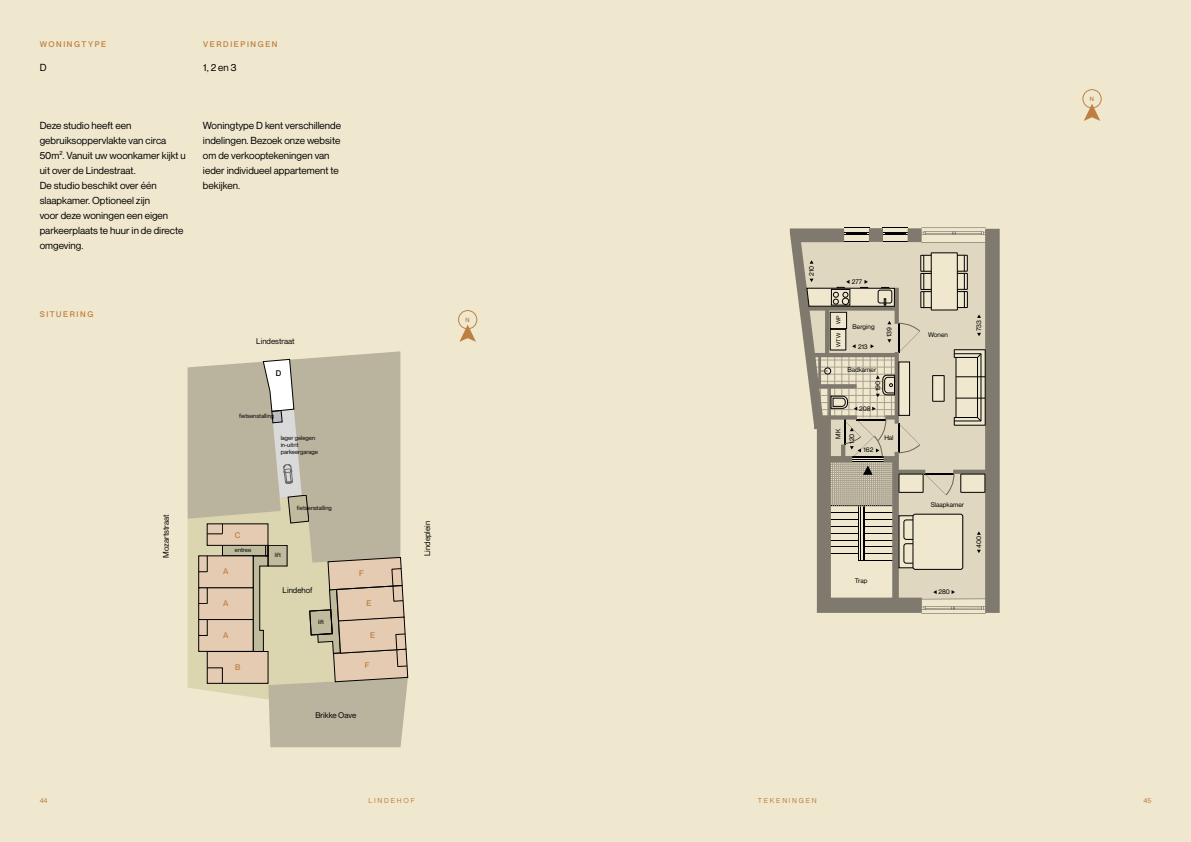
<style>
.page{position:relative;width:1191px;height:842px;background:#f0e8ce}
.page>*{position:absolute;margin:0;border:0;box-sizing:border-box;transform-origin:0 0}
.t1{font:10px/15px "Neue Montreal";color:#000}
.t2{font:8px "Neue Montreal";color:#000}
.t3{font:500 8px "Neue Montreal";letter-spacing:.2em;color:#be8042}
.t4{font:500 8px "Neue Montreal";color:#000}
.t5{font:7px "Neue Montreal";letter-spacing:.25em;color:#be8042}
.t6{font:6.6px "Neue Montreal";color:#000}
.t7{font:6px/7.2px "Neue Montreal";color:#000}
.t8{font:500 6px "Neue Montreal";color:#be8042}
.t9{font:5.6px "Neue Montreal";color:#000}
</style>
<div class="page">
<svg style="left:459px;top:325px;width:17px;height:17px"></svg>
<div style="left:458px;top:310px;width:19px;height:19px;border:1px solid #be8042;border-radius:50%"></div>
<svg style="left:188px;top:495px;width:213px;height:202px;background:#d9d4b0"></svg>
<svg style="left:188px;top:351px;width:212px;height:211px;background:#beb8a2"></svg>
<div style="left:222px;top:545px;width:46px;height:11px;background:#bfbb9c"></div>
<div style="left:222px;top:545px;width:46px;height:11px;border:1px solid #000"></div>
<div style="left:199px;top:588px;width:54px;height:31px;background:#e4cbb1"></div>
<div style="left:198px;top:587px;width:55px;height:33px;border:1px solid #000"></div>
<div style="left:199px;top:556px;width:54px;height:32px;background:#e4cbb1"></div>
<div style="left:198px;top:556px;width:55px;height:32px;border:1px solid #000"></div>
<div style="left:199px;top:619px;width:54px;height:32px;background:#e4cbb1"></div>
<div style="left:198px;top:619px;width:55px;height:32px;border:1px solid #000"></div>
<div style="left:207px;top:651px;width:61px;height:32px;background:#e4cbb1"></div>
<div style="left:207px;top:651px;width:61px;height:32px;border:1px solid #000"></div>
<svg style="left:198px;top:619px;width:9px;height:17px"></svg>
<svg style="left:199px;top:588px;width:9px;height:16px"></svg>
<svg style="left:207px;top:667px;width:16px;height:17px"></svg>
<svg style="left:199px;top:556px;width:9px;height:17px"></svg>
<div style="left:207px;top:524px;width:61px;height:21px;background:#e4cbb1"></div>
<svg style="left:207px;top:524px;width:16px;height:11px"></svg>
<svg style="left:253px;top:545px;width:155px;height:202px;background:#c8bea3"></svg>
<svg style="left:921px;top:613px;width:64px;height:1px"></svg>
<svg style="left:790px;top:228px;width:209px;height:385px"></svg>
<div style="left:899px;top:516px;width:63px;height:52px;background:linear-gradient(to bottom,#f0e8ce,#f0e8ce)"></div>
<svg style="left:903px;top:520px;width:10px;height:43px"></svg>
<div style="left:913px;top:514px;width:49px;height:55px;background:#f0e8ce;border-radius:2px"></div>
<div style="left:913px;top:514px;width:50px;height:55px;border:1px solid #000;border-radius:2px"></div>
<div style="left:960px;top:474px;width:25px;height:18px;background:#f0e8ce"></div>
<div style="left:960px;top:474px;width:25px;height:18px;border:1px solid #000"></div>
<div style="left:899px;top:474px;width:24px;height:18px;background:#f0e8ce"></div>
<div style="left:899px;top:474px;width:24px;height:18px;border:1px solid #000"></div>
<div style="left:932px;top:376px;width:12px;height:25px;background:#f0e8ce"></div>
<div style="left:932px;top:375px;width:12px;height:26px;border:1px solid #000"></div>
<svg style="left:957px;top:255px;width:10px;height:53px"></svg>
<svg style="left:920px;top:255px;width:11px;height:53px"></svg>
<div style="left:931px;top:253px;width:26px;height:57px;background:#f0e8ce"></div>
<div style="left:931px;top:253px;width:26px;height:57px;border:1px solid #000"></div>
<svg style="left:830px;top:396px;width:17px;height:13px"></svg>
<div style="left:824px;top:368px;width:7px;height:6px;border:1px solid #000;border-radius:50%"></div>
<svg style="left:821px;top:368px;width:9px;height:6px"></svg>
<svg style="left:954px;top:349px;width:31px;height:76px"></svg>
<div style="left:899px;top:362px;width:10px;height:53px;background:#f0e8ce"></div>
<div style="left:898px;top:362px;width:11px;height:54px;border:1px solid #000"></div>
<svg style="left:863px;top:466px;width:9px;height:9px"></svg>
<svg style="left:806px;top:227px;width:102px;height:80px"></svg>
<svg style="left:977px;top:333px;width:4px;height:3px"></svg>
<svg style="left:977px;top:314px;width:4px;height:4px"></svg>
<svg style="left:887px;top:339px;width:4px;height:4px"></svg>
<svg style="left:887px;top:321px;width:4px;height:3px"></svg>
<svg style="left:852px;top:344px;width:3px;height:4px"></svg>
<svg style="left:870px;top:344px;width:4px;height:4px"></svg>
<svg style="left:876px;top:375px;width:18px;height:22px"></svg>
<svg style="left:854px;top:407px;width:3px;height:4px"></svg>
<svg style="left:872px;top:407px;width:3px;height:4px"></svg>
<svg style="left:844px;top:419px;width:42px;height:38px;background:#bfb8a4"></svg>
<svg style="left:921px;top:590px;width:64px;height:10px"></svg>
<svg style="left:977px;top:531px;width:3px;height:4px"></svg>
<div style="left:830px;top:312px;width:16px;height:17px;background:#f0e8ce"></div>
<div style="left:830px;top:312px;width:16px;height:17px;border:1px solid #000"></div>
<div style="left:830px;top:329px;width:16px;height:21px;background:#f0e8ce"></div>
<div style="left:830px;top:329px;width:16px;height:21px;border:1px solid #000"></div>
<svg style="left:1084px;top:104px;width:16px;height:17px"></svg>
<div style="left:1082px;top:90px;width:19px;height:18px;border:1px solid #be8042;border-radius:50%"></div>
<svg style="left:259px;top:359px;width:56px;height:164px;background:#c4c0b1"></svg>
<p class="t3" style="left:40px;top:40px;width:68px">WONINGTYPE</p>
<p class="t1" style="left:40px;top:60px;width:8px">D</p>
<p class="t3" style="left:203px;top:40px;width:76px">VERDIEPINGEN</p>
<p class="t1" style="left:203px;top:60px;width:35px">1, 2 en 3</p>
<p class="t1" style="left:40px;top:118px;width:148px">Deze studio heeft een gebruiksoppervlakte van circa<br>50m<sup>2</sup>. Vanuit uw woonkamer kijkt u uit over de Lindestraat.<br>De studio beschikt over één slaapkamer. Optioneel zijn<br>voor deze woningen een eigen parkeerplaats te huur in de directe omgeving.</p>
<p class="t1" style="left:203px;top:118px;width:140px">Woningtype D kent verschillende indelingen. Bezoek onze website om de verkooptekeningen van ieder individueel appartement te bekijken.</p>
<p class="t3" style="left:40px;top:309px;width:55px">SITUERING</p>
<p class="t2" style="left:256px;top:336px;width:40px">Lindestraat</p>
<p class="t4" style="left:276px;top:368px;width:7px">D</p>
<p class="t7" style="left:239px;top:412px;width:36px">fietsenstalling</p>
<p class="t7" style="left:281px;top:434px;width:39px">lager gelegen in-uitrit parkeergarage</p>
<p class="t7" style="left:297px;top:504px;width:36px">fietsenstalling</p>
<p class="t2" style="left:161px;top:558px;width:45px;rotate:-90deg">Mozartstraat</p>
<p class="t2" style="left:422px;top:556px;width:37px;rotate:-90deg">Lindeplein</p>
<p class="t2" style="left:283px;top:585px;width:31px">Lindehof</p>
<p class="t3" style="left:235px;top:530px;width:7px">C</p>
<p class="t7" style="left:235px;top:546px;width:18px">entree</p>
<p class="t7" style="left:275px;top:551px;width:7px">lift</p>
<p class="t3" style="left:223px;top:566px;width:7px">A</p>
<p class="t3" style="left:359px;top:568px;width:6px">F</p>
<p class="t3" style="left:223px;top:598px;width:7px">A</p>
<p class="t3" style="left:366px;top:598px;width:6px">E</p>
<p class="t7" style="left:318px;top:618px;width:7px">lift</p>
<p class="t3" style="left:223px;top:630px;width:7px">A</p>
<p class="t3" style="left:370px;top:630px;width:6px">E</p>
<p class="t3" style="left:235px;top:662px;width:7px">B</p>
<p class="t3" style="left:365px;top:660px;width:6px">F</p>
<p class="t2" style="left:315px;top:710px;width:42px">Brikke Oave</p>
<p class="t8" style="left:465px;top:316px;width:6px">N</p>
<p class="t6" style="left:807px;top:276px;width:12px;rotate:-90deg">210</p>
<p class="t6" style="left:851px;top:278px;width:12px">277</p>
<p class="t9" style="left:835px;top:324px;width:10px;rotate:-90deg">WP</p>
<p class="t9" style="left:835px;top:347px;width:15px;rotate:-90deg">WTW</p>
<p class="t6" style="left:852px;top:322px;width:24px">Berging</p>
<p class="t6" style="left:858px;top:342px;width:11px">213</p>
<p class="t6" style="left:847px;top:366px;width:30px">Badkamer</p>
<p class="t6" style="left:885px;top:337px;width:11px;rotate:-90deg">139</p>
<p class="t6" style="left:873px;top:391px;width:12px;rotate:-90deg">190</p>
<p class="t6" style="left:834px;top:439px;width:11px;rotate:-90deg">MK</p>
<p class="t6" style="left:859px;top:404px;width:13px">208</p>
<p class="t6" style="left:847px;top:444px;width:12px;rotate:-90deg">120</p>
<p class="t6" style="left:863px;top:446px;width:11px">162</p>
<p class="t6" style="left:884px;top:434px;width:11px">Hal</p>
<p class="t6" style="left:854px;top:577px;width:14px">Trap</p>
<p class="t6" style="left:928px;top:330px;width:21px">Wonen</p>
<p class="t6" style="left:975px;top:331px;width:12px;rotate:-90deg">733</p>
<p class="t6" style="left:930px;top:500px;width:35px">Slaapkamer</p>
<p class="t6" style="left:974px;top:548px;width:13px;rotate:-90deg">400</p>
<p class="t6" style="left:938px;top:588px;width:13px">280</p>
<p class="t8" style="left:1090px;top:95px;width:6px">N</p>
<p class="t5" style="left:40px;top:796px;width:9px">44</p>
<p class="t5" style="left:369px;top:796px;width:48px">LINDEHOF</p>
<p class="t5" style="left:758px;top:796px;width:60px">TEKENINGEN</p>
<p class="t5" style="left:1143px;top:796px;width:9px">45</p>
</div>
